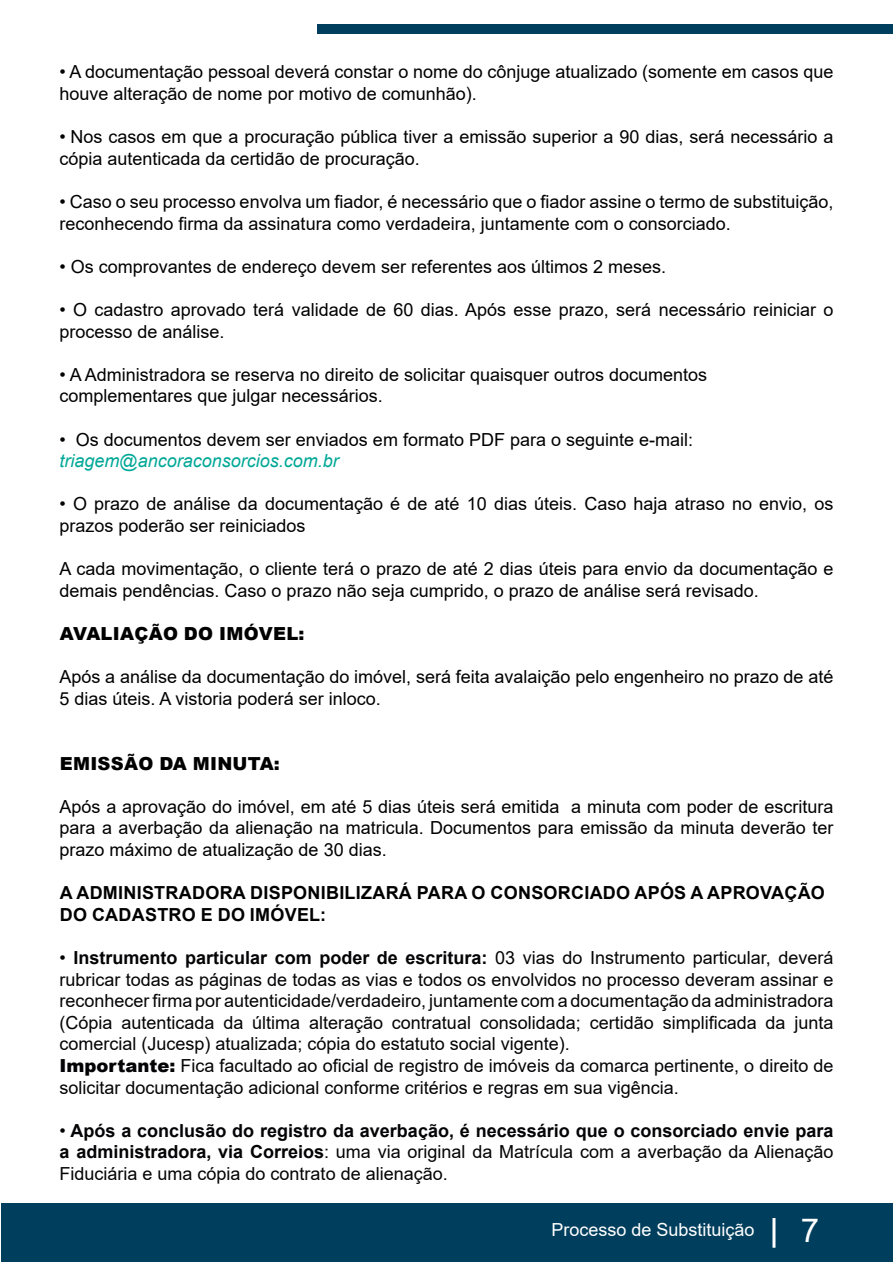
<style>
.page{position:relative;width:893px;height:1263px;background:#fff}
.page>*{position:absolute;margin:0;border:0;box-sizing:border-box;transform-origin:0 0}
.t1{font:33px "Arial";color:#fff}
.t2{font:18px/21.6px "Arial";color:#000}
.t3{font:18px/21.6px "Arial";color:#040406}
.t4{font:700 18px/21.6px "Arial";color:#040406;text-align:justify}
.t5{font:700 18px/21.6px "Arial";letter-spacing:.015em;color:#000}
.t6{font:900 18px "Arial";letter-spacing:.015em;color:#000}
.t7{font:italic 18px "Arial";color:#00a897}
.t8{font:18px "Arial";color:#fff}
.s1{color:#000}
.s2{font-weight:700}
.s3{font-weight:900}
.s4{font-weight:400;color:#000}
.s5{font-weight:400}
</style>
<div class="page">
<div style="left:317px;top:24px;width:575px;height:10px;background:#003e5d"></div>
<div style="left:1px;top:1203px;width:891px;height:59px;background:#003e5d"></div>
<hr style="left:772px;top:1218px;width:3px;height:30px;background:#fff">
<p class="t2" style="left:60px;top:61px;width:775px">• A documentação pessoal deverá constar o nome do cônjuge atualizado (somente em casos que houve alteração de nome por motivo de comunhão).</p>
<p class="t2" style="left:60px;top:126px;width:775px">• Nos casos em que a procuração pública tiver a emissão superior a 90 dias, será necessário a cópia autenticada da certidão de procuração.</p>
<p class="t2" style="left:60px;top:191px;width:775px">• Caso o seu processo envolva um fiador, é necessário que o fiador assine o termo de substituição, reconhecendo firma da assinatura como verdadeira, juntamente com o consorciado.</p>
<p class="t2" style="left:60px;top:256px;width:608px">• Os comprovantes de endereço devem ser referentes aos últimos 2 meses.</p>
<p class="t2" style="left:60px;top:299px;width:775px">• O cadastro aprovado terá validade de 60 dias. Após esse prazo, será necessário reiniciar o processo de análise.</p>
<p class="t2" style="left:60px;top:364px;width:649px">• A Administradora se reserva no direito de solicitar quaisquer outros documentos complementares que julgar necessários.</p>
<p class="t2" style="left:60px;top:428px;width:635px">• Os documentos devem ser enviados em formato PDF para o seguinte e-mail:</p>
<p class="t7" style="left:60px;top:449px;width:281px">triagem@ancoraconsorcios.com.br</p>
<p class="t2" style="left:60px;top:493px;width:775px">• O prazo de análise da documentação é de até 10 dias úteis. Caso haja atraso no envio, os prazos poderão ser reiniciados</p>
<p class="t2" style="left:60px;top:558px;width:775px">A cada movimentação, o cliente terá o prazo de até 2 dias úteis para envio da documentação e demais pendências. Caso o prazo não seja cumprido, o prazo de análise será revisado.</p>
<p class="t6" style="left:60px;top:620px;width:246px">AVALIAÇÃO DO IMÓVEL:</p>
<p class="t2" style="left:60px;top:666px;width:775px">Após a análise da documentação do imóvel, será feita avalaição pelo engenheiro no prazo de até<br>5 dias úteis. A vistoria poderá ser inloco.</p>
<p class="t6" style="left:60px;top:750px;width:221px">EMISSÃO DA MINUTA:</p>
<p class="t2" style="left:60px;top:796px;width:775px;text-align:justify">Após a aprovação do imóvel, em até 5 dias úteis será emitida a minuta com poder de escritura para a averbação da alienação na matricula. Documentos para emissão da minuta deverão ter prazo máximo de atualização de 30 dias.</p>
<p class="t5" style="left:60px;top:882px;width:767px">A ADMINISTRADORA DISPONIBILIZARÁ PARA O CONSORCIADO APÓS A APROVAÇÃO<br>DO CADASTRO E DO IMÓVEL:</p>
<p class="t3" style="left:60px;top:947px;width:775px"><span class="s1">•</span> <span class="s2">Instrumento particular com poder de escritura:</span> 03 vias do Instrumento particular, deverá rubricar todas as páginas de todas as vias e todos os envolvidos no processo deveram assinar e reconhecer firma por autenticidade/verdadeiro, juntamente com a documentação da administradora (Cópia autenticada da última alteração contratual consolidada; certidão simplificada da junta comercial (Jucesp) atualizada; cópia do estatuto social vigente).<br><span class="s3">Importante:</span> Fica facultado ao oficial de registro de imóveis da comarca pertinente, o direito de solicitar documentação adicional conforme critérios e regras em sua vigência.</p>
<p class="t4" style="left:60px;top:1120px;width:775px"><span class="s4">•</span> Após a conclusão do registro da averbação, é necessário que o consorciado envie para a administradora, via Correios<span class="s5">: uma via original da Matrícula com a averbação da Alienação Fiduciária e uma cópia do contrato de alienação.</span></p>
<p class="t8" style="left:551px;top:1217px;width:205px">Processo de Substituição</p>
<h1 class="t1" style="left:801px;top:1208px;width:20px">7</h1>
</div>
